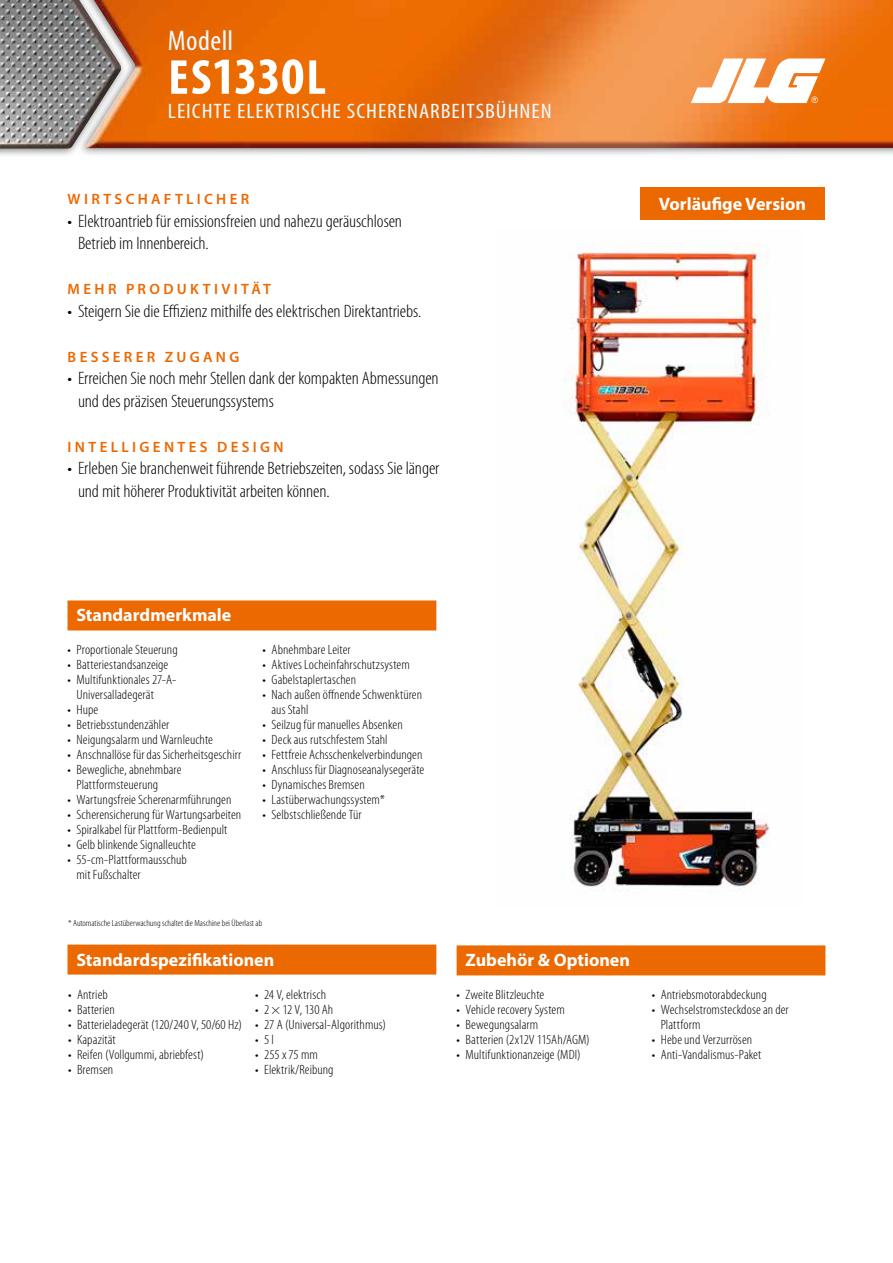
<style>
.page{position:relative;width:893px;height:1263px;background:#fff}
.page>*{position:absolute;margin:0;border:0;box-sizing:border-box;transform-origin:0 0}
.t1{font:700 condensed 52.5px "Myriad Pro";color:#fff;scale:1.05 1}
.t2{font:condensed 28.5px "Myriad Pro";letter-spacing:.015em;color:#f0fbff;scale:1.05 1}
.t3{font:condensed 21px "Myriad Pro";letter-spacing:.04em;color:#f0fbff;scale:1.12 1}
.t4{font:300 condensed 18px/22.5px "Myriad Pro";letter-spacing:-.005em;color:#000;scale:1.07 1}
.t5{font:700 18px "Myriad Pro";color:#fff}
.t6{font:600 15px "Myriad Pro";letter-spacing:.225em;color:#ec6800}
.t7{font:300 condensed 13.5px/15px "Myriad Pro";letter-spacing:.005em;color:#000;scale:1.07 1}
.t8{font:300 condensed 9px "Myriad Pro";color:#000;scale:1.07 1}
.s1{font-size:49.5px}
</style>
<div class="page">
<div style="left:77px;top:0;width:816px;height:157px;background:#000;opacity:.5"></div>
<img style="left:128px;top:0;width:765px;height:148px">
<div style="left:0;top:0;width:128px;height:158px;background:#000;opacity:.5"></div>
<img style="left:0;top:0;width:121px;height:149px">
<svg style="left:691px;top:59px;width:134px;height:44px"></svg>
<img style="left:564px;top:244px;width:206px;height:643px">
<div style="left:457px;top:945px;width:368px;height:30px;background:#ec6800"></div>
<div style="left:68px;top:944px;width:368px;height:30px;background:#ec6800"></div>
<div style="left:68px;top:600px;width:368px;height:30px;background:#ec6800"></div>
<div style="left:640px;top:187px;width:185px;height:33px;background:#ec6800"></div>
<h2 class="t2" style="left:168px;top:24px;width:64px">Modell</h2>
<h1 class="t1" style="left:168px;top:43px;width:152px"><span class="s1">ES</span>1330<span class="s1">L</span></h1>
<h3 class="t3" style="left:168px;top:98px;width:344px">LEICHTE ELEKTRISCHE SCHERENARBEITSBÜHNEN</h3>
<p class="t6" style="left:68px;top:189px;width:183px">WIRTSCHAFTLICHER</p>
<h3 class="t4" style="left:78px;top:209px;width:304px;text-indent:-10px">• Elektroantrieb für emissionsfreien und nahezu geräuschlosen<br>Betrieb im Innenbereich.</h3>
<p class="t6" style="left:68px;top:279px;width:205px">MEHR PRODUKTIVITÄT</p>
<h3 class="t4" style="left:68px;top:299px;width:332px">• Steigern Sie die Effizienz mithilfe des elektrischen Direktantriebs.</h3>
<p class="t6" style="left:68px;top:347px;width:173px">BESSERER ZUGANG</p>
<h3 class="t4" style="left:78px;top:367px;width:339px;text-indent:-10px">• Erreichen Sie noch mehr Stellen dank der kompakten Abmessungen und des präzisen Steuerungssystems</h3>
<p class="t6" style="left:68px;top:437px;width:218px">INTELLIGENTES DESIGN</p>
<h3 class="t4" style="left:78px;top:457px;width:339px;text-indent:-10px">• Erleben Sie branchenweit führende Betriebszeiten, sodass Sie länger und mit höherer Produktivität arbeiten können.</h3>
<h3 class="t5" style="left:659px;top:193px;width:149px">Vorläufige Version</h3>
<h3 class="t5" style="left:76px;top:604px;width:156px">Standardmerkmale</h3>
<p class="t7" style="left:68px;top:642px;width:104px">• Proportionale Steuerung</p>
<p class="t7" style="left:68px;top:657px;width:96px">• Batteriestandsanzeige</p>
<p class="t7" style="left:77px;top:672px;width:94px;text-indent:-9px">• Multifunktionales 27‑A-<br>Universalladegerät</p>
<p class="t7" style="left:68px;top:702px;width:30px">• Hupe</p>
<p class="t7" style="left:68px;top:717px;width:97px">• Betriebsstundenzähler</p>
<p class="t7" style="left:68px;top:732px;width:137px">• Neigungsalarm und Warnleuchte</p>
<p class="t7" style="left:68px;top:747px;width:164px">• Anschnallöse für das Sicherheitsgeschirr</p>
<p class="t7" style="left:77px;top:762px;width:100px;text-indent:-9px">• Bewegliche, abnehmbare<br>Plattformsteuerung</p>
<p class="t7" style="left:68px;top:792px;width:155px">• Wartungsfreie Scherenarmführungen</p>
<p class="t7" style="left:68px;top:807px;width:164px">• Scherensicherung für Wartungsarbeiten</p>
<p class="t7" style="left:68px;top:822px;width:151px">• Spiralkabel für Plattform-Bedienpult</p>
<p class="t7" style="left:68px;top:837px;width:121px">• Gelb blinkende Signalleuchte</p>
<p class="t7" style="left:77px;top:852px;width:105px;text-indent:-9px">• 55‑cm-Plattformausschub mit Fußschalter</p>
<p class="t7" style="left:263px;top:642px;width:84px">• Abnehmbare Leiter</p>
<p class="t7" style="left:263px;top:657px;width:139px">• Aktives Locheinfahrschutzsystem</p>
<p class="t7" style="left:263px;top:672px;width:89px">• Gabelstaplertaschen</p>
<p class="t7" style="left:272px;top:687px;width:142px;text-indent:-9px">• Nach außen öffnende Schwenktüren aus Stahl</p>
<p class="t7" style="left:263px;top:717px;width:132px">• Seilzug für manuelles Absenken</p>
<p class="t7" style="left:263px;top:732px;width:118px">• Deck aus rutschfestem Stahl</p>
<p class="t7" style="left:263px;top:747px;width:151px">• Fettfreie Achsschenkelverbindungen</p>
<p class="t7" style="left:263px;top:762px;width:153px">• Anschluss für Diagnoseanalysegeräte</p>
<p class="t7" style="left:263px;top:777px;width:97px">• Dynamisches Bremsen</p>
<p class="t7" style="left:263px;top:792px;width:116px">• Lastüberwachungssystem*</p>
<p class="t7" style="left:263px;top:807px;width:94px">• Selbstschließende Tür</p>
<p class="t8" style="left:68px;top:917px;width:183px">* Automatische Lastüberwachung schaltet die Maschine bei Überlast ab</p>
<h3 class="t5" style="left:76px;top:948px;width:199px">Standardspezifikationen</h3>
<h3 class="t5" style="left:466px;top:949px;width:166px">Zubehör &amp; Optionen</h3>
<p class="t7" style="left:68px;top:987px;width:39px">• Antrieb</p>
<p class="t7" style="left:255px;top:987px;width:68px">• 24 V, elektrisch</p>
<p class="t7" style="left:68px;top:1002px;width:45px">• Batterien</p>
<p class="t7" style="left:255px;top:1002px;width:75px">• 2 × 12 V, 130 Ah</p>
<p class="t7" style="left:68px;top:1017px;width:299px">• Batterieladegerät (120/240 V, 50/60 Hz) • 27 A (Universal-Algorithmus)</p>
<p class="t7" style="left:68px;top:1032px;width:46px">• Kapazität</p>
<p class="t7" style="left:255px;top:1032px;width:19px">• 5 l</p>
<p class="t7" style="left:68px;top:1047px;width:129px">• Reifen (Vollgummi, abriebfest)</p>
<p class="t7" style="left:255px;top:1047px;width:60px">• 255 x 75 mm</p>
<p class="t7" style="left:68px;top:1062px;width:44px">• Bremsen</p>
<p class="t7" style="left:255px;top:1062px;width:75px">• Elektrik/Reibung</p>
<p class="t7" style="left:457px;top:987px;width:83px">• Zweite Blitzleuchte</p>
<p class="t7" style="left:457px;top:1002px;width:103px">• Vehicle recovery System</p>
<p class="t7" style="left:457px;top:1017px;width:78px">• Bewegungsalarm</p>
<p class="t7" style="left:457px;top:1032px;width:126px">• Batterien (2x12V 115Ah/AGM)</p>
<p class="t7" style="left:457px;top:1047px;width:118px">• Multifunktionanzeige (MDI)</p>
<p class="t7" style="left:652px;top:987px;width:109px">• Antriebsmotorabdeckung</p>
<p class="t7" style="left:661px;top:1002px;width:121px;text-indent:-9px">• Wechselstromsteckdose an der<br>Plattform</p>
<p class="t7" style="left:652px;top:1032px;width:95px">• Hebe und Verzurrösen</p>
<p class="t7" style="left:652px;top:1047px;width:104px">• Anti-Vandalismus-Paket</p>
</div>
